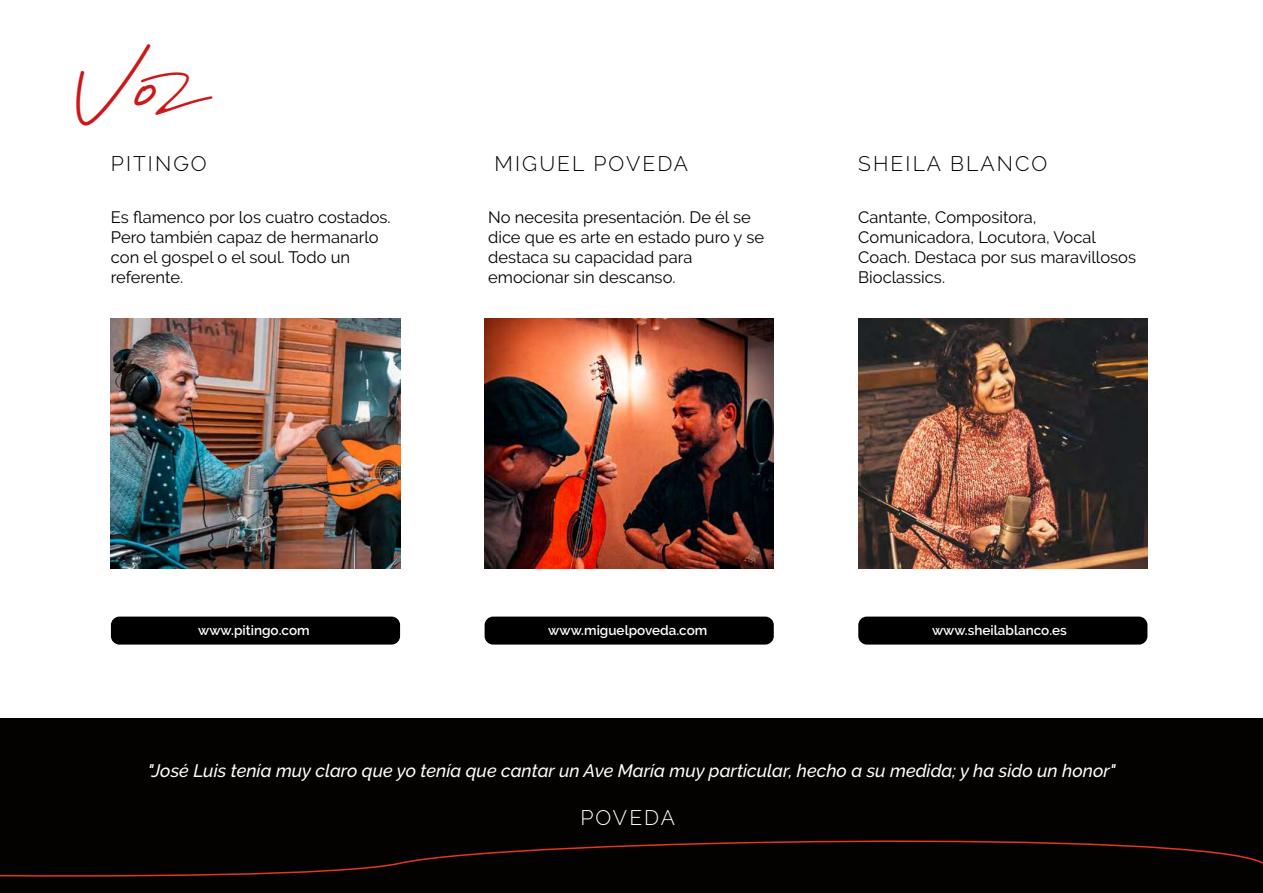
<style>
.page{position:relative;width:1263px;height:893px;background:#fff}
.page>*{position:absolute;margin:0;border:0;box-sizing:border-box;transform-origin:0 0}
.t1{font:30px "Dream Only";color:#cd1719}
.t2{font:300 21px "Raleway";letter-spacing:.1em;color:#000}
.t3{font:300 21px "Raleway";letter-spacing:.1em;color:#fff}
.t4{font:italic 500 18px "Raleway";color:#fff}
.t5{font:16.5px/19.8px "Raleway";color:#000}
.t6{font:600 13.5px "Raleway";color:#fff}
.s1{font-size:21px}
</style>
<div class="page">
<div style="left:0;top:719px;width:1263px;height:174px;background:#030200"></div>
<img style="left:485px;top:319px;width:289px;height:249px">
<img style="left:111px;top:319px;width:289px;height:249px">
<img style="left:858px;top:319px;width:289px;height:249px">
<div style="left:858px;top:617px;width:289px;height:28px;background:#000;border-radius:9px"></div>
<div style="left:485px;top:617px;width:289px;height:28px;background:#000;border-radius:9px"></div>
<div style="left:111px;top:617px;width:289px;height:28px;background:#000;border-radius:9px"></div>
<svg style="left:0;top:840px;width:1263px;height:37px"></svg>
<h1 class="t1" style="left:77px;top:77px;width:135px">V0<span class="s1">Z</span></h1>
<p class="t2" style="left:111px;top:151px;width:97px">PITINGO</p>
<p class="t5" style="left:111px;top:207px;width:281px">Es flamenco por los cuatro costados.<br>Pero también capaz de hermanarlo con el gospel o el soul. Todo un referente.</p>
<p class="t2" style="left:494px;top:151px;width:195px">MIGUEL POVEDA</p>
<p class="t5" style="left:488px;top:207px;width:277px">No necesita presentación. De él se dice que es arte en estado puro y se destaca su capacidad para emocionar sin descanso.</p>
<p class="t2" style="left:858px;top:151px;width:190px">SHEILA BLANCO</p>
<p class="t5" style="left:858px;top:207px;width:279px">Cantante, Compositora,<br>Comunicadora, Locutora, Vocal<br>Coach. Destaca por sus maravillosos<br>Bioclassics.</p>
<p class="t6" style="left:198px;top:622px;width:113px">www.pitingo.com</p>
<p class="t6" style="left:548px;top:622px;width:161px">www.miguelpoveda.com</p>
<p class="t6" style="left:932px;top:622px;width:136px">www.sheilablanco.es</p>
<p class="t4" style="left:148px;top:760px;width:969px">"José Luis tenía muy claro que yo tenía que cantar un Ave María muy particular, hecho a su medida; y ha sido un honor"</p>
<p class="t3" style="left:580px;top:805px;width:96px">POVEDA</p>
</div>
